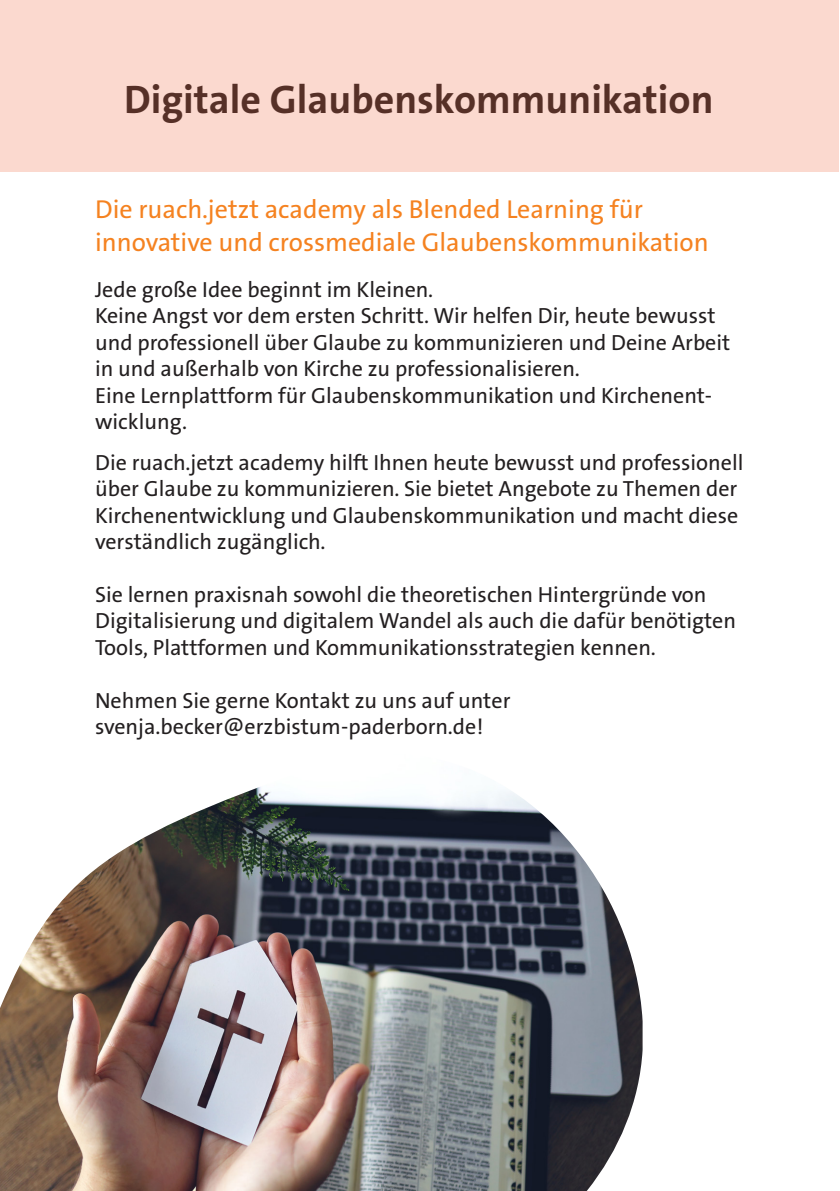
<style>
.page{position:relative;width:840px;height:1191px;background:#fff}
.page>*{position:absolute;margin:0;border:0;box-sizing:border-box;transform-origin:0 0}
.t1{font:700 40px "The Sans B W7";color:#231f20}
.t2{font:26px/33.6px "The Sans B W5 Plain";color:#f58220}
.t3{font:22px/26.4px "The Sans B W5 Plain";color:#231f20}
</style>
<div class="page">
<img style="left:0;top:787px;width:642px;height:404px">
<div style="left:0;top:0;width:838px;height:171px;background:#fbd9cf"></div>
<p class="t1" style="left:124px;top:74px;width:590px">Digitale Glaubenskommunikation</p>
<p class="t2" style="left:95px;top:192px;width:614px">Die ruach.jetzt academy als Blended Learning für innovative und crossmediale Glaubenskommunikation</p>
<p class="t3" style="left:95px;top:276px;width:339px">Jede große Idee beginnt im Kleinen.</p>
<p class="t3" style="left:95px;top:303px;width:636px">Keine Angst vor dem ersten Schritt. Wir helfen Dir, heute bewusst und professionell über Glaube zu kommunizieren und Deine Arbeit in und außerhalb von Kirche zu professionalisieren.</p>
<p class="t3" style="left:95px;top:382px;width:618px">Eine Lernplattform für Glaubenskommunikation und Kirchenent&shy;wicklung.</p>
<p class="t3" style="left:95px;top:449px;width:649px">Die ruach.jetzt academy hilft Ihnen heute bewusst und professionell über Glaube zu kommunizieren. Sie bietet Angebote zu Themen der Kirchenentwicklung und Glaubenskommunikation und macht diese verständlich zugänglich.</p>
<p class="t3" style="left:95px;top:581px;width:642px">Sie lernen praxisnah sowohl die theoretischen Hintergründe von<br>Digitalisierung und digitalem Wandel als auch die dafür benötigten<br>Tools, Plattformen und Kommunikationsstrategien kennen.</p>
<p class="t3" style="left:95px;top:687px;width:416px">Nehmen Sie gerne Kontakt zu uns auf unter svenja.becker@erzbistum-paderborn.de!</p>
</div>
